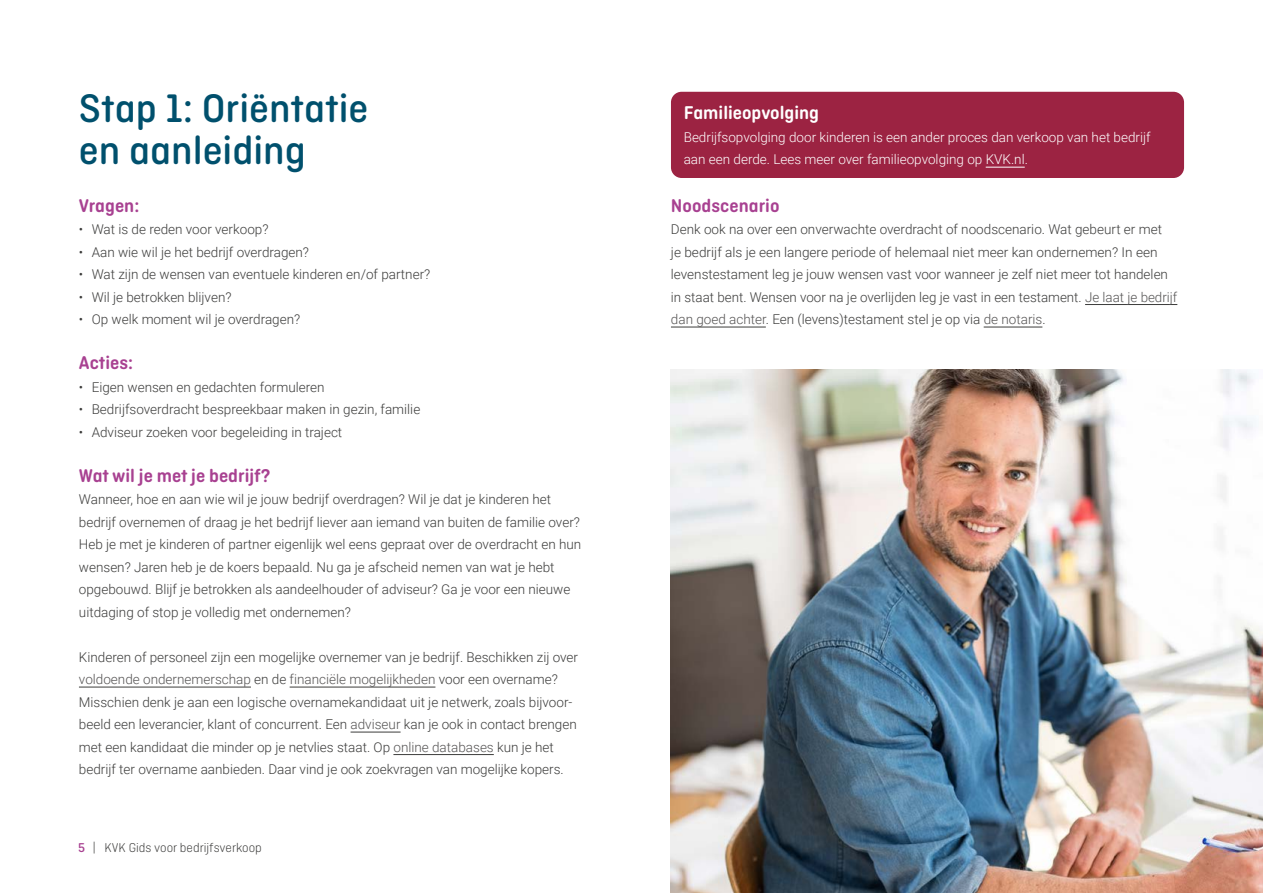
<style>
.page{position:relative;width:1263px;height:893px;background:#fff}
.page>*{position:absolute;margin:0;border:0;box-sizing:border-box;transform-origin:0 0}
._5_Kop_1{font:500 42px/42px "Ciutadella Rounded";color:#00506d}
._2_Tussenkop{font:600 19.5px "Ciutadella Rounded";color:#a84191}
._7_Kop_tekst_kader{font:600 19.5px "Ciutadella Rounded";color:#fff}
._2_Tussenkop_2{font:600 19.5px "Ciutadella Rounded";color:#a84191}
._0_plat{font:300 13.5px/22.5px "Roboto";color:#3c3c3b}
.Opsomming_bullets{font:300 13.5px "Roboto";color:#3c3c3b}
.Bodytekst_inspringen{font:300 13.5px/22.5px "Roboto";color:#fff}
.t1{font:300 13.5px "Ciutadella Rounded";color:#3c3c3b}
.s1{color:#555454}
.s2{font-weight:500;color:#a84191}
</style>
<div class="page">
<hr style="left:79px;top:687px;width:172px;height:1px;background:#3c3c3b">
<hr style="left:290px;top:687px;width:145px;height:1px;background:#3c3c3b">
<hr style="left:351px;top:732px;width:50px;height:1px;background:#3c3c3b">
<hr style="left:393px;top:754px;width:101px;height:1px;background:#3c3c3b">
<hr style="left:1085px;top:304px;width:92px;height:1px;background:#3c3c3b">
<hr style="left:671px;top:327px;width:95px;height:1px;background:#3c3c3b">
<hr style="left:984px;top:327px;width:58px;height:1px;background:#3c3c3b">
<div style="left:671px;top:92px;width:513px;height:86px;background:#9c2342;border-radius:11px"></div>
<hr style="left:986px;top:167px;width:39px;height:1px;background:#fff">
<img style="left:671px;top:369px;width:592px;height:524px">
<h2 class="_5_Kop_1" style="left:79px;top:87px;width:291px">Stap 1: Oriëntatie en aanleiding</h2>
<h3 class="_2_Tussenkop_2" style="left:79px;top:194px;width:62px">Vragen:</h3>
<p class="Opsomming_bullets" style="left:79px;top:220px;width:191px">• Wat is de reden voor verkoop?</p>
<p class="Opsomming_bullets" style="left:79px;top:242px;width:232px">• Aan wie wil je het bedrijf overdragen?</p>
<p class="Opsomming_bullets" style="left:79px;top:265px;width:353px">• Wat zijn de wensen van eventuele kinderen en/of partner?</p>
<p class="Opsomming_bullets" style="left:79px;top:287px;width:154px">• Wil je betrokken blijven?</p>
<p class="Opsomming_bullets" style="left:79px;top:310px;width:223px">• Op welk moment wil je overdragen?</p>
<h3 class="_2_Tussenkop_2" style="left:79px;top:352px;width:56px">Acties:</h3>
<p class="Opsomming_bullets" style="left:79px;top:377px;width:247px">• Eigen wensen en gedachten formuleren</p>
<p class="Opsomming_bullets" style="left:79px;top:400px;width:343px">• Bedrijfsoverdracht bespreekbaar maken in gezin, familie</p>
<p class="Opsomming_bullets" style="left:79px;top:422px;width:265px">• Adviseur zoeken voor begeleiding in traject</p>
<h3 class="_2_Tussenkop" style="left:79px;top:464px;width:193px">Wat wil je met je bedrijf?</h3>
<p class="_0_plat" style="left:79px;top:487px;width:504px">Wanneer, hoe en aan wie wil je jouw bedrijf overdragen? Wil je dat je kinderen het bedrijf overnemen of draag je het bedrijf liever aan iemand van buiten de familie over?<br>Heb je met je kinderen of partner eigenlijk wel eens gepraat over de overdracht en hun wensen? Jaren heb je de koers bepaald. Nu ga je afscheid nemen van wat je hebt opgebouwd. Blijf je betrokken als aandeelhouder of adviseur? Ga je voor een nieuwe uitdaging of stop je volledig met ondernemen?</p>
<p class="_0_plat" style="left:79px;top:645px;width:501px">Kinderen of personeel zijn een mogelijke overnemer van je bedrijf. Beschikken zij over <span class="s1">voldoende ondernemerschap</span> en de <span class="s1">financiële mogelijkheden</span> voor een overname?<br>Misschien denk je aan een logische overnamekandidaat uit je netwerk, zoals bijvoor&shy;beeld een leverancier, klant of concurrent. Een <span class="s1">adviseur</span> kan je ook in contact brengen met een kandidaat die minder op je netvlies staat. Op <span class="s1">online databases</span> kun je het bedrijf ter overname aanbieden. Daar vind je ook zoekvragen van mogelijke kopers.</p>
<p class="t1" style="left:78px;top:840px;width:185px"><span class="s2">5</span> | KVK Gids voor bedrijfsverkoop</p>
<h3 class="_7_Kop_tekst_kader" style="left:684px;top:102px;width:137px">Familieopvolging</h3>
<p class="Bodytekst_inspringen" style="left:684px;top:125px;width:468px">Bedrijfsopvolging door kinderen is een ander proces dan verkoop van het bedrijf aan een derde. Lees meer over familieopvolging op KVK.nl.</p>
<h3 class="_2_Tussenkop" style="left:671px;top:194px;width:110px">Noodscenario</h3>
<p class="_0_plat" style="left:671px;top:217px;width:508px">Denk ook na over een onverwachte overdracht of noodscenario. Wat gebeurt er met<br>je bedrijf als je een langere periode of helemaal niet meer kan ondernemen? In een levenstestament leg je jouw wensen vast voor wanneer je zelf niet meer tot handelen in staat bent. Wensen voor na je overlijden leg je vast in een testament. <span class="s1">Je laat je bedrijf dan goed achter</span>. Een (levens)testament stel je op via <span class="s1">de notaris</span>.</p>
</div>
